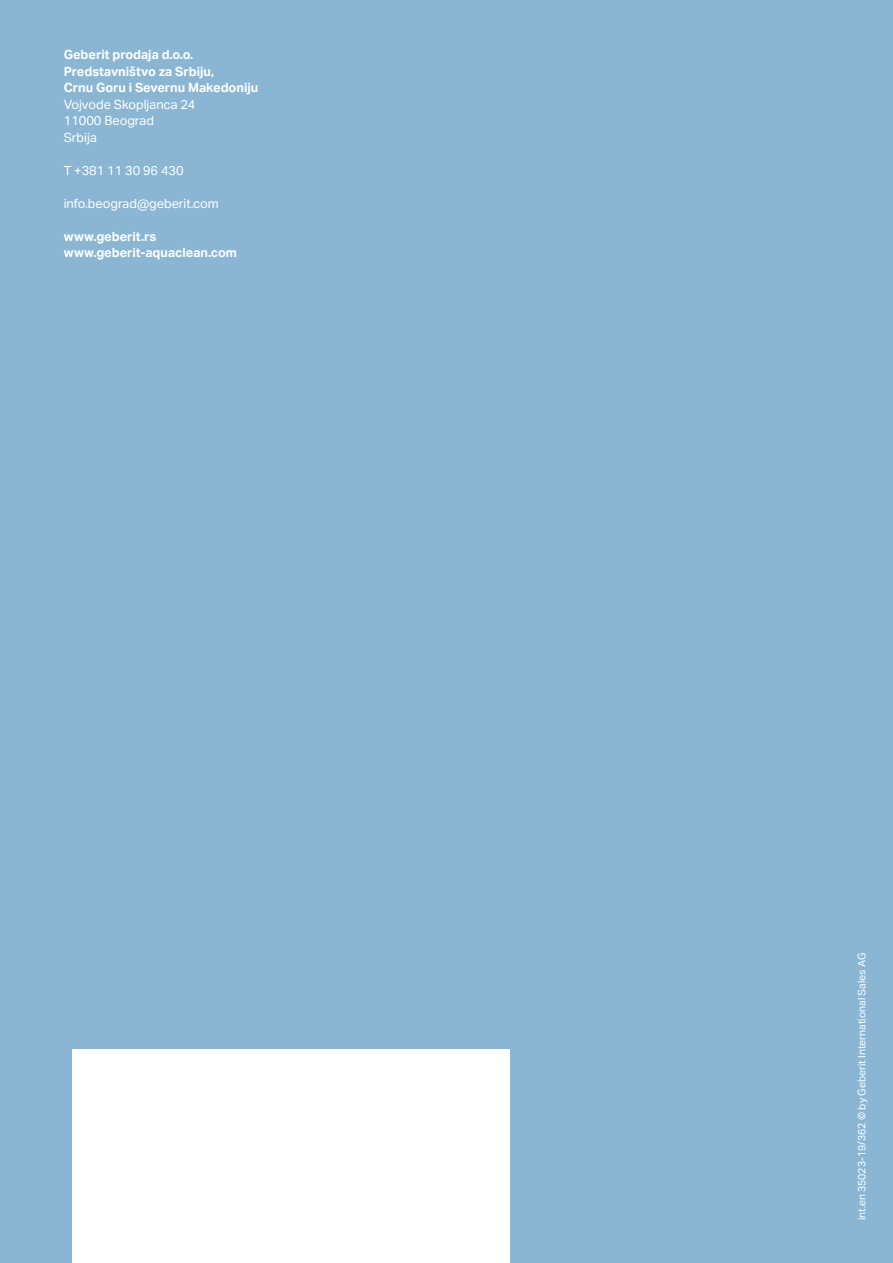
<style>
.page{position:relative;width:893px;height:1263px;background:#8ab6d4}
.page>*{position:absolute;margin:0;border:0;box-sizing:border-box;transform-origin:0 0}
.t1{font:700 12.75px/16.5px "Aktiv Grotesk Geberit";color:#fff}
.t2{font:12.75px/16.5px "Aktiv Grotesk Geberit";color:#fff}
.t3{font:10.5px "Aktiv Grotesk Geberit";color:#fff}
</style>
<div class="page">
<div style="left:72px;top:1049px;width:438px;height:214px;background:#fff"></div>
<p class="t1" style="left:64px;top:46px;width:196px">Geberit prodaja d.o.o.<br>Predstavništvo za Srbiju,<br>Crnu Goru i Severnu Makedoniju</p>
<p class="t2" style="left:64px;top:96px;width:133px">Vojvode Skopljanca 24<br>11000 Beograd<br>Srbija</p>
<p class="t2" style="left:64px;top:162px;width:121px">T +381 11 30 96 430</p>
<p class="t2" style="left:64px;top:195px;width:157px">info.beograd@geberit.com</p>
<p class="t1" style="left:64px;top:227px;width:175px">www.geberit.rs www.geberit-aquaclean.com</p>
<p class="t3" style="left:855px;top:1220px;width:269px;rotate:-90deg">int.en 35023-19/362 © by Geberit International Sales AG</p>
</div>
